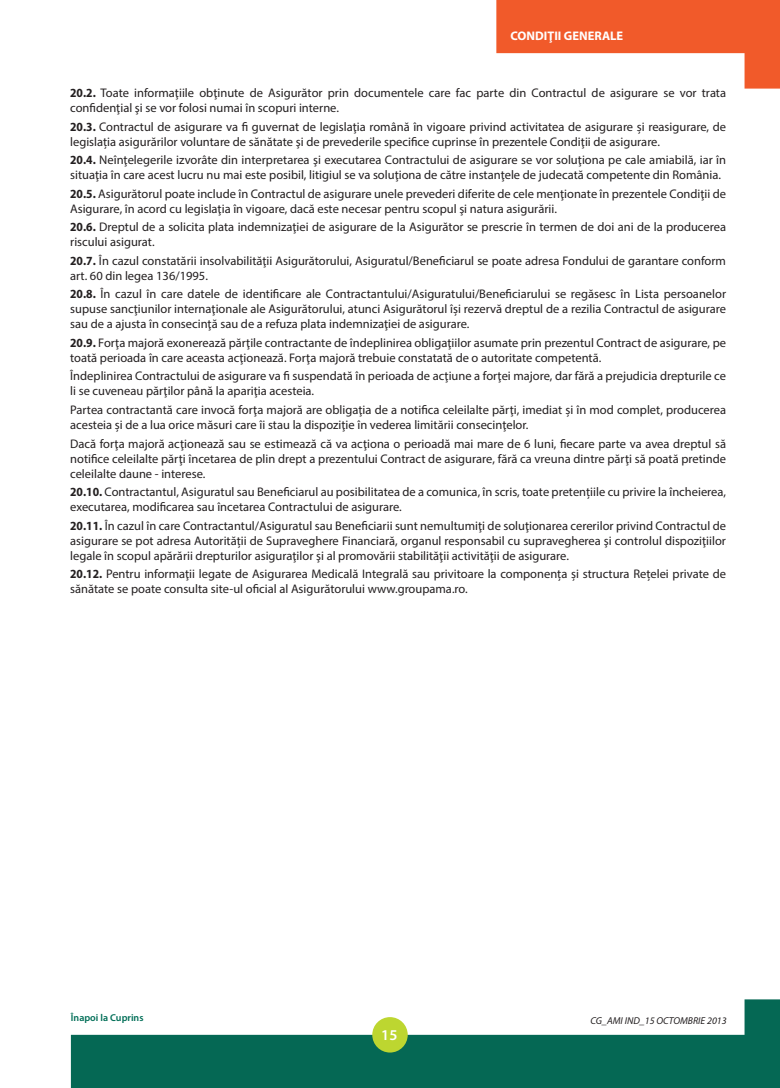
<style>
.page{position:relative;width:780px;height:1088px;background:#fff}
.page>*{position:absolute;margin:0;border:0;box-sizing:border-box;transform-origin:0 0}
.t1{font:600 15px "Myriad Pro";color:#fff}
.t2{font:12.5px/15px "Myriad Pro";color:#231f20}
.t3{font:700 12.5px "Myriad Pro";color:#fff}
.t4{font:italic 10px "Myriad Pro";color:#231f20}
.t5{font:600 10px "Myriad Pro";color:#006e57}
.s1{font-weight:700;font-stretch:semi-condensed}
</style>
<div class="page">
<svg style="left:71px;top:999px;width:709px;height:89px;fill:#056854"></svg>
<div style="left:372px;top:1017px;width:35px;height:35px;background:#bdd630;border-radius:50%"></div>
<svg style="left:496px;top:0;width:284px;height:89px"></svg>
<p class="t3" style="left:510px;top:28px;width:114px">CONDIŢII GENERALE</p>
<p class="t2" style="left:70px;top:85px;width:657px"><span class="s1">20.2.</span> Toate informaţiile obţinute de Asigurător prin documentele care fac parte din Contractul de asigurare se vor trata confidenţial şi se vor folosi numai în scopuri interne.</p>
<p class="t2" style="left:70px;top:119px;width:657px"><span class="s1">20.3.</span> Contractul de asigurare va fi guvernat de legislaţia română în vigoare privind activitatea de asigurare și reasigurare, de legislația asigurărilor voluntare de sănătate şi de prevederile specifice cuprinse în prezentele Condiţii de asigurare.</p>
<p class="t2" style="left:70px;top:152px;width:657px"><span class="s1">20.4.</span> Neînţelegerile izvorâte din interpretarea şi executarea Contractului de asigurare se vor soluţiona pe cale amiabilă, iar în situaţia în care acest lucru nu mai este posibil, litigiul se va soluţiona de către instanţele de judecată competente din România.</p>
<p class="t2" style="left:70px;top:186px;width:657px"><span class="s1">20.5.</span> Asigurătorul poate include în Contractul de asigurare unele prevederi diferite de cele menţionate în prezentele Condiţii de<br>Asigurare, în acord cu legislaţia în vigoare, dacă este necesar pentru scopul şi natura asigurării.</p>
<p class="t2" style="left:70px;top:219px;width:657px"><span class="s1">20.6.</span> Dreptul de a solicita plata indemnizaţiei de asigurare de la Asigurător se prescrie în termen de doi ani de la producerea riscului asigurat.</p>
<p class="t2" style="left:70px;top:253px;width:657px"><span class="s1">20.7.</span> În cazul constatării insolvabilităţii Asigurătorului, Asiguratul/Beneficiarul se poate adresa Fondului de garantare conform art. 60 din legea 136/1995.</p>
<p class="t2" style="left:70px;top:286px;width:657px;text-align:justify"><span class="s1">20.8.</span> În cazul în care datele de identificare ale Contractantului/Asiguratului/Beneficiarului se regăsesc în Lista persoanelor supuse sancţiunilor internaţionale ale Asigurătorului, atunci Asigurătorul îşi rezervă dreptul de a rezilia Contractul de asigurare sau de a ajusta în consecinţă sau de a refuza plata indemnizaţiei de asigurare.</p>
<p class="t2" style="left:70px;top:335px;width:657px"><span class="s1">20.9.</span> Forţa majoră exonerează părţile contractante de îndeplinirea obligaţiilor asumate prin prezentul Contract de asigurare, pe toată perioada în care aceasta acţionează. Forţa majoră trebuie constatată de o autoritate competentã.</p>
<p class="t2" style="left:70px;top:368px;width:657px">Îndeplinirea Contractului de asigurare va fi suspendată în perioada de acţiune a forţei majore, dar fără a prejudicia drepturile ce li se cuveneau părţilor până la apariţia acesteia.</p>
<p class="t2" style="left:70px;top:402px;width:657px">Partea contractantă care invocă forţa majoră are obligaţia de a notifica celeilalte părţi, imediat şi în mod complet, producerea acesteia şi de a lua orice măsuri care îi stau la dispoziţie în vederea limitării consecinţelor.</p>
<p class="t2" style="left:70px;top:436px;width:657px;text-align:justify">Dacă forţa majoră acţionează sau se estimează că va acţiona o perioadă mai mare de 6 luni, fiecare parte va avea dreptul să notifice celeilalte părţi încetarea de plin drept a prezentului Contract de asigurare, fără ca vreuna dintre părţi să poată pretinde celeilalte daune - interese.</p>
<p class="t2" style="left:70px;top:484px;width:657px"><span class="s1">20.10.</span> Contractantul, Asiguratul sau Beneficiarul au posibilitatea de a comunica, în scris, toate pretențiile cu privire la încheierea, executarea, modificarea sau încetarea Contractului de asigurare.</p>
<p class="t2" style="left:70px;top:518px;width:657px;text-align:justify"><span class="s1">20.11.</span> În cazul în care Contractantul/Asiguratul sau Beneficiarii sunt nemultumiţi de soluţionarea cererilor privind Contractul de asigurare se pot adresa Autorității de Supraveghere Financiară, organul responsabil cu supravegherea şi controlul dispoziţiilor legale în scopul apărării drepturilor asiguraţilor şi al promovării stabilităţii activităţii de asigurare.</p>
<p class="t2" style="left:70px;top:566px;width:657px"><span class="s1">20.12.</span> Pentru informaţii legate de Asigurarea Medicală Integrală sau privitoare la componența și structura Rețelei private de sănătate se poate consulta site-ul oficial al Asigurătorului www.groupama.ro.</p>
<p class="t5" style="left:71px;top:1011px;width:74px">Înapoi la Cuprins</p>
<p class="t1" style="left:381px;top:1026px;width:18px">15</p>
<p class="t4" style="left:590px;top:1015px;width:138px">CG_AMI IND_15 OCTOMBRIE 2013</p>
</div>
